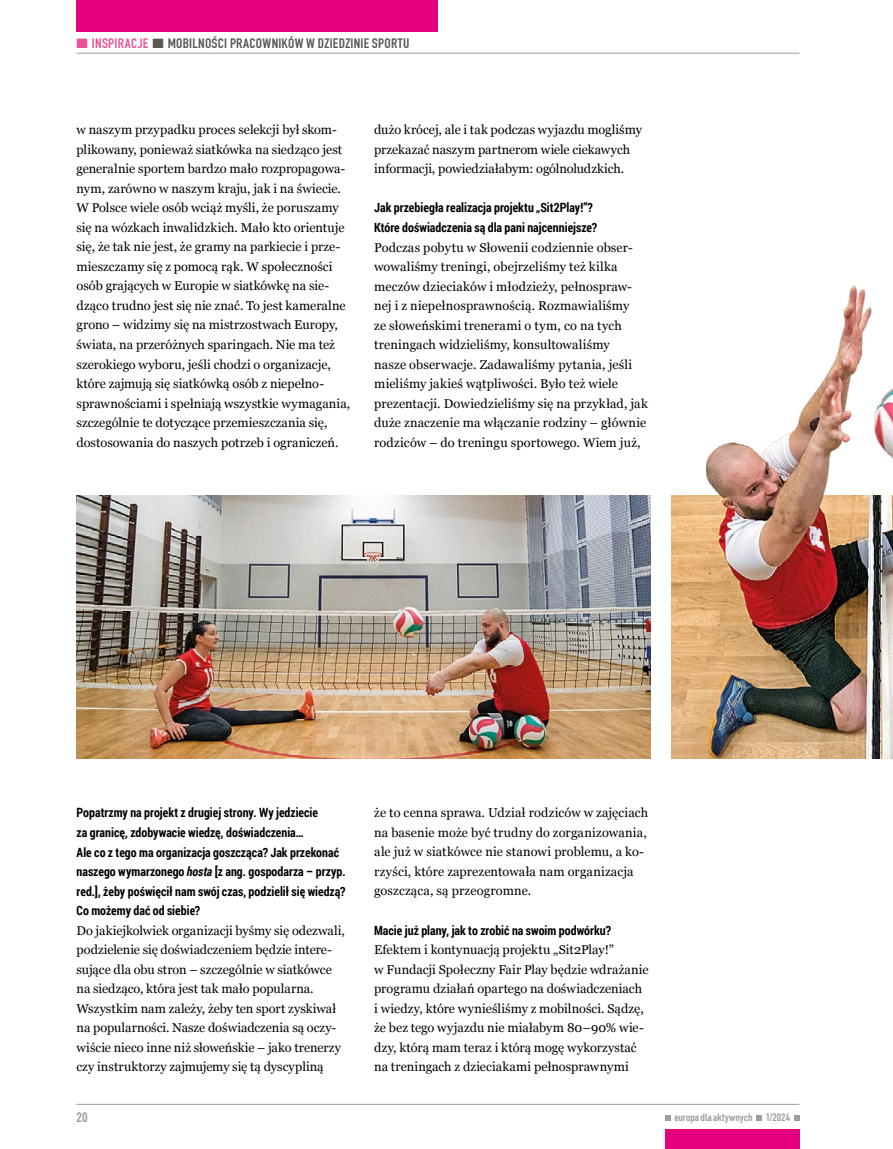
<style>
.page{position:relative;width:893px;height:1149px;background:#fff}
.page>*{position:absolute;margin:0;border:0;box-sizing:border-box;transform-origin:0 0}
.t1{font:700 13.5px "DIN Condensed";letter-spacing:.015em;color:#575756;scale:1.1 1}
.t2{font:700 13.5px "DIN Condensed";color:#9d9d9c;scale:1.1 1}
.t3{font:12.75px/19.5px "Georgia";letter-spacing:.005em;color:#000}
.t4{font:700 12.75px/19.5px "Roboto Condensed";color:#000;scale:.95 1}
.t5{font:700 10.5px "DIN Condensed";color:#9d9d9c;scale:1.1 1}
.s1{color:#ea5297}
.s2{font-style:italic}
</style>
<div class="page">
<img style="left:77px;top:495px;width:574px;height:263px">
<img style="left:672px;top:285px;width:221px;height:473px">
<hr style="left:77px;top:53px;width:722px;height:1px;background:#9d9d9c">
<hr style="left:77px;top:1103px;width:722px;height:1px;background:#9d9d9c">
<div style="left:77px;top:0;width:361px;height:32px;background:#e6007d"></div>
<div style="left:665px;top:1129px;width:134px;height:19px;background:#e6007d"></div>
<svg style="left:665px;top:1115px;width:5px;height:5px"></svg>
<svg style="left:757px;top:1115px;width:5px;height:5px"></svg>
<svg style="left:794px;top:1115px;width:5px;height:5px"></svg>
<p class="t1" style="left:77px;top:34px;width:304px"><span class="s1">■ INSPIRACJE</span> ■ MOBILNOŚCI PRACOWNIKÓW W DZIEDZINIE SPORTU</p>
<p class="t3" style="left:77px;top:120px;width:275px">w naszym przypadku proces selekcji był skom&shy;plikowany, ponieważ siatkówka na siedząco jest generalnie sportem bardzo mało rozpropagowa&shy;nym, zarówno w naszym kraju, jak i na świecie.<br>W Polsce wiele osób wciąż myśli, że poruszamy się na wózkach inwalidzkich. Mało kto orientuje się, że tak nie jest, że gramy na parkiecie i prze&shy;mieszczamy się z pomocą rąk. W społeczności osób grających w Europie w siatkówkę na sie&shy;dząco trudno jest się nie znać. To jest kameralne grono – widzimy się na mistrzostwach Europy, świata, na przeróżnych sparingach. Nie ma też szerokiego wyboru, jeśli chodzi o organizacje, które zajmują się siatkówką osób z niepełno&shy;sprawnościami i spełniają wszystkie wymagania, szczególnie te dotyczące przemieszczania się, dostosowania do naszych potrzeb i ograniczeń.</p>
<p class="t3" style="left:374px;top:120px;width:269px">dużo krócej, ale i tak podczas wyjazdu mogliśmy przekazać naszym partnerom wiele ciekawych informacji, powiedziałabym: ogólnoludzkich.</p>
<p class="t4" style="left:374px;top:198px;width:236px">Jak przebiegła realizacja projektu „Sit2Play!”?<br>Które doświadczenia są dla pani najcenniejsze?</p>
<p class="t3" style="left:374px;top:237px;width:275px">Podczas pobytu w Słowenii codziennie obser&shy;wowaliśmy treningi, obejrzeliśmy też kilka meczów dzieciaków i młodzieży, pełnospraw&shy;nej i z niepełnosprawnością. Rozmawialiśmy<br>ze słoweńskimi trenerami o tym, co na tych treningach widzieliśmy, konsultowaliśmy<br>nasze obserwacje. Zadawaliśmy pytania, jeśli mieliśmy jakieś wątpliwości. Było też wiele prezentacji. Dowiedzieliśmy się na przykład, jak duże znaczenie ma włączanie rodziny – głównie rodziców – do treningu sportowego. Wiem już,</p>
<p class="t4" style="left:77px;top:802px;width:285px">Popatrzmy na projekt z drugiej strony. Wy jedziecie<br>za granicę, zdobywacie wiedzę, doświadczenia…<br>Ale co z tego ma organizacja goszcząca? Jak przekonać naszego wymarzonego <span class="s2">hosta</span> [z ang. gospodarza – przyp. red.], żeby poświęcił nam swój czas, podzielił się wiedzą?<br>Co możemy dać od siebie?</p>
<p class="t3" style="left:77px;top:919px;width:270px">Do jakiejkolwiek organizacji byśmy się odezwali, podzielenie się doświadczeniem będzie intere&shy;sujące dla obu stron – szczególnie w siatkówce na siedząco, która jest tak mało popularna.<br>Wszystkim nam zależy, żeby ten sport zyskiwał na popularności. Nasze doświadczenia są oczy&shy;wiście nieco inne niż słoweńskie – jako trenerzy czy instruktorzy zajmujemy się tą dyscypliną</p>
<p class="t2" style="left:77px;top:1107px;width:11px">20</p>
<p class="t3" style="left:374px;top:802px;width:276px">że to cenna sprawa. Udział rodziców w zajęciach na basenie może być trudny do zorganizowania, ale już w siatkówce nie stanowi problemu, a ko&shy;rzyści, które zaprezentowała nam organizacja goszcząca, są przeogromne.</p>
<p class="t4" style="left:374px;top:919px;width:251px">Macie już plany, jak to zrobić na swoim podwórku?</p>
<p class="t3" style="left:374px;top:939px;width:276px">Efektem i kontynuacją projektu „Sit2Play!”<br>w Fundacji Społeczny Fair Play będzie wdrażanie programu działań opartego na doświadczeniach i wiedzy, które wynieśliśmy z mobilności. Sądzę, że bez tego wyjazdu nie miałabym 80–90% wie&shy;dzy, którą mam teraz i którą mogę wykorzystać na treningach z dzieciakami pełnosprawnymi</p>
<p class="t5" style="left:674px;top:1109px;width:73px">europa dla aktywnych</p>
<p class="t5" style="left:766px;top:1109px;width:24px">1/2024</p>
</div>
